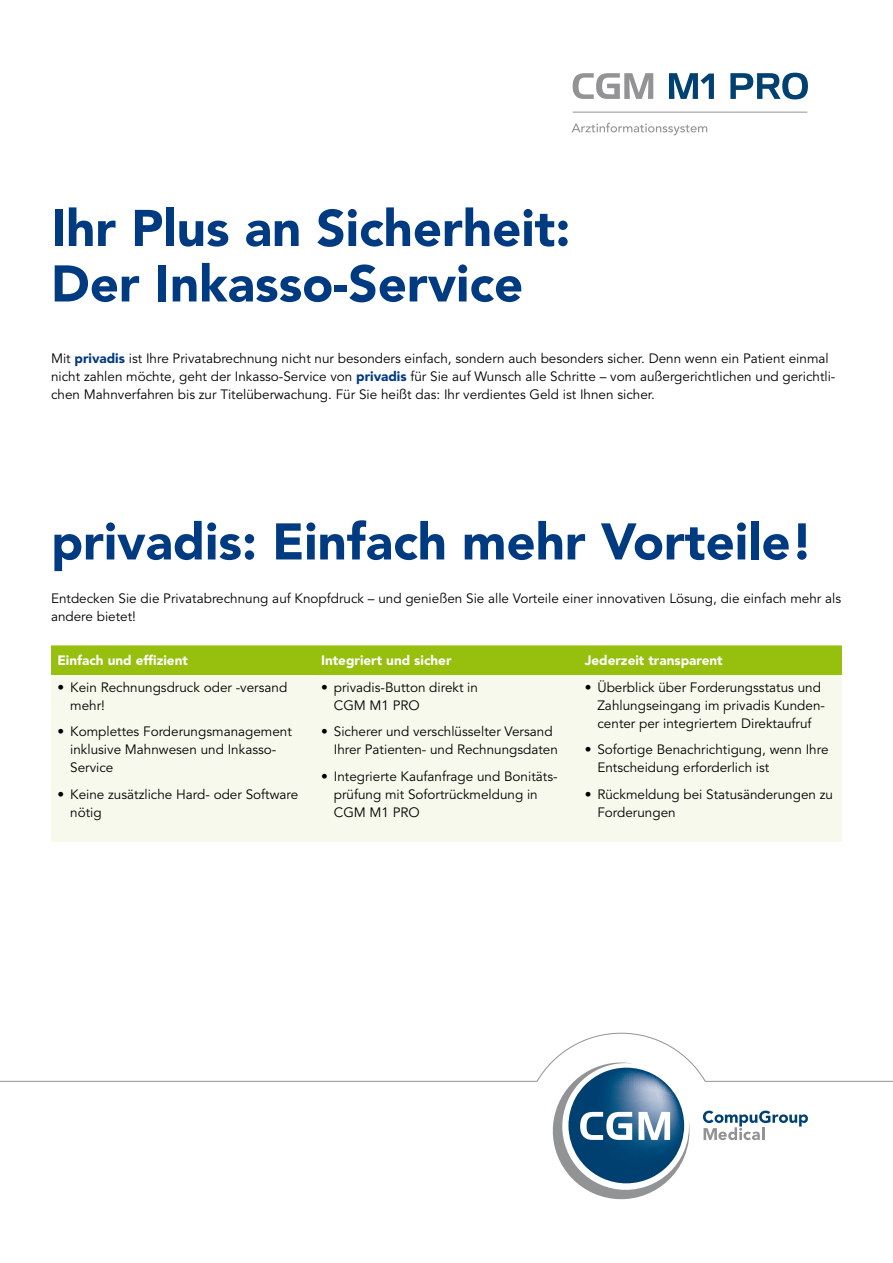
<style>
.page{position:relative;width:893px;height:1263px;background:#fff}
.page>*{position:absolute;margin:0;border:0;box-sizing:border-box;transform-origin:0 0}
.t1{font:900 51px/55.5px "Avenir LT Std";color:#003a80}
.t2{font:13.5px/18px "Avenir LT Std";color:#000}
.t3{font:900 13.5px "Avenir LT Std";color:#fff}
.s1{font-weight:900;color:#003a80}
</style>
<div class="page">
<div style="left:51px;top:645px;width:791px;height:30px;background:#97bf0d"></div>
<div style="left:51px;top:675px;width:264px;height:167px;background:#f6f9ec"></div>
<div style="left:315px;top:675px;width:527px;height:167px;background:#f6f9ec"></div>
<svg style="left:573px;top:73px;width:80px;height:26px"></svg>
<svg style="left:669px;top:73px;width:45px;height:26px"></svg>
<svg style="left:730px;top:73px;width:78px;height:26px"></svg>
<hr style="left:573px;top:112px;width:234px;height:1px;background:#929395">
<svg style="left:571px;top:123px;width:136px;height:12px"></svg>
<svg style="left:0;top:1033px;width:893px;height:167px"></svg>
<div style="left:50px;top:1096px;width:232px;height:77px;background:#fff"></div>
<h1 class="t1" style="left:51px;top:200px;width:521px">Ihr Plus an Sicherheit:<br>Der Inkasso-Service</h1>
<p class="t2" style="left:51px;top:350px;width:786px">Mit <span class="s1">privadis</span> ist Ihre Privatabrechnung nicht nur besonders einfach, sondern auch besonders sicher. Denn wenn ein Patient einmal nicht zahlen möchte, geht der Inkasso-Service von <span class="s1">privadis</span> für Sie auf Wunsch alle Schritte – vom außergerichtlichen und gerichtli&shy;chen Mahnverfahren bis zur Titelüberwachung. Für Sie heißt das: Ihr verdientes Geld ist Ihnen sicher.</p>
<h1 class="t1" style="left:51px;top:514px;width:764px">privadis: Einfach mehr Vorteile!</h1>
<p class="t2" style="left:51px;top:590px;width:792px">Entdecken Sie die Privatabrechnung auf Knopfdruck – und genießen Sie alle Vorteile einer innovativen Lösung, die einfach mehr als andere bietet!</p>
<p class="t3" style="left:57px;top:652px;width:132px">Einfach und effizient</p>
<p class="t3" style="left:321px;top:652px;width:132px">Integriert und sicher</p>
<p class="t3" style="left:585px;top:652px;width:139px">Jederzeit transparent</p>
<p class="t2" style="left:70px;top:678px;width:219px;text-indent:-13px">• Kein Rechnungsdruck oder -versand mehr!</p>
<p class="t2" style="left:70px;top:723px;width:223px;text-indent:-13px">• Komplettes Forderungsmanagement inklusive Mahnwesen und Inkasso-<br>Service</p>
<p class="t2" style="left:70px;top:785px;width:229px;text-indent:-13px">• Keine zusätzliche Hard- oder Software nötig</p>
<p class="t2" style="left:597px;top:678px;width:229px;text-indent:-13px">• Überblick über Forderungsstatus und<br>Zahlungseingang im privadis Kunden&shy;center per integriertem Direktaufruf</p>
<p class="t2" style="left:597px;top:741px;width:233px;text-indent:-13px">• Sofortige Benachrichtigung, wenn Ihre<br>Entscheidung erforderlich ist</p>
<p class="t2" style="left:597px;top:785px;width:237px;text-indent:-13px">• Rückmeldung bei Statusänderungen zu<br>Forderungen</p>
<p class="t2" style="left:334px;top:678px;width:146px;text-indent:-13px">• privadis-Button direkt in<br>CGM M1 PRO</p>
<p class="t2" style="left:334px;top:723px;width:226px;text-indent:-13px">• Sicherer und verschlüsselter Versand<br>Ihrer Patienten- und Rechnungsdaten</p>
<p class="t2" style="left:334px;top:767px;width:225px;text-indent:-13px">• Integrierte Kaufanfrage und Bonitäts&shy;prüfung mit Sofortrückmeldung in<br>CGM M1 PRO</p>
</div>
